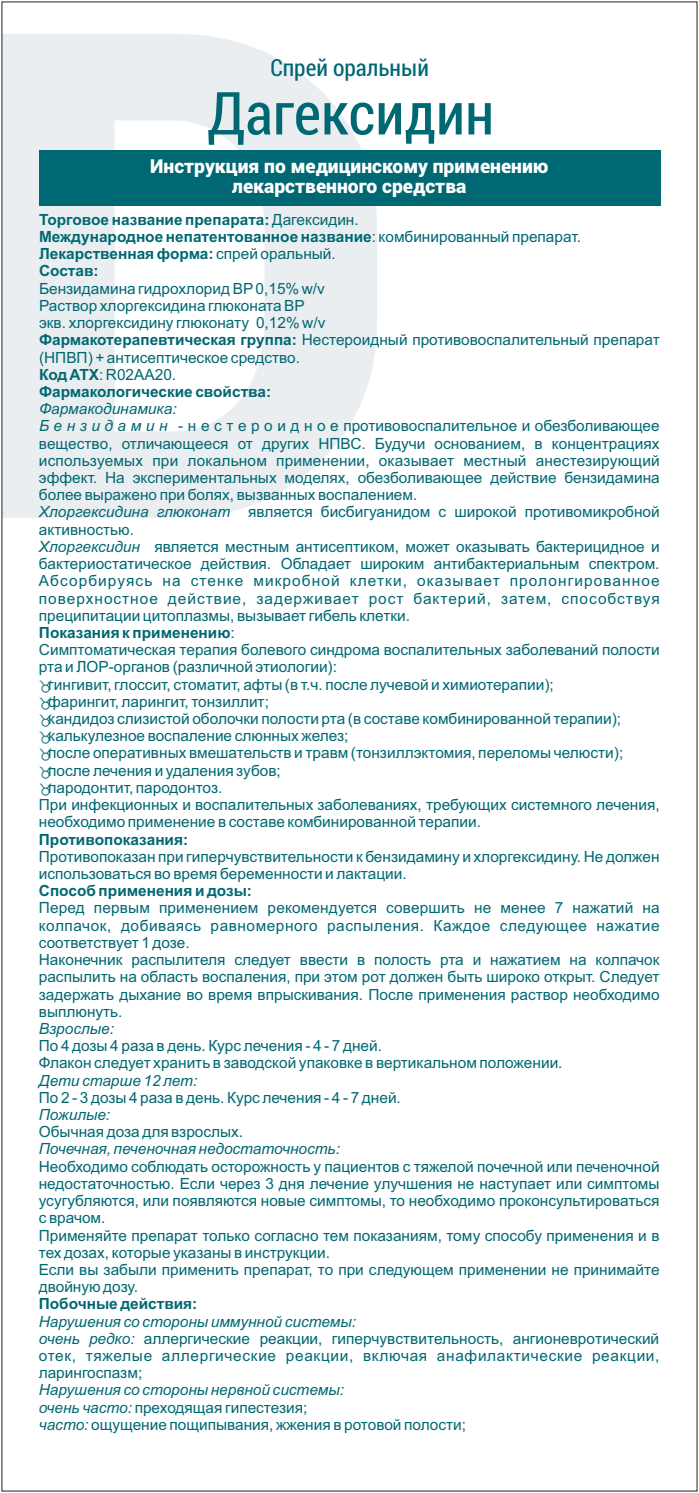
<style>
.page{position:relative;width:699px;height:1493px;background:#fff}
.page>*{position:absolute;margin:0;border:0;box-sizing:border-box;transform-origin:0 0}
.t1{font:59.32px "Roboto Condensed";color:#006873}
.t2{font:23.45px "Roboto Condensed";color:#006873}
.t3{font:900 19.25px/19.9px "Roboto";color:#fff;text-align:center}
.t4{font:15.4px/17.2px "Arial";color:#006873}
.t5{font:700 15.4px/17.2px "Arial";color:#006873}
.t6{font:italic 15.4px "Arial";color:#006873}
.t7{font:15.4px "Arial";letter-spacing:.065em;color:#006873}
.t8{font:15.4px "Arial";letter-spacing:.07em;color:#006873}
.s1{font-weight:400}
.s2{font-weight:700}
.s3{font-style:italic}
</style>
<div class="page">
<svg style="left:4px;top:34px;width:373px;height:483px;fill:#eaeef0"></svg>
<div style="left:39px;top:150px;width:621px;height:55px;background:#006873"></div>
<h2 class="t2" style="left:270px;top:51px;width:160px">Спрей оральный</h2>
<h1 class="t1" style="left:207px;top:72px;width:288px">Дагексидин</h1>
<p class="t3" style="left:150px;top:155px;width:399px">Инструкция по медицинскому применению лекарственного средства</p>
<p class="t5" style="left:39px;top:212px;width:543px">Торговое название препарата: <span class="s1">Дагексидин.<br></span>Международное непатентованное название<span class="s1">: комбинированный препарат.<br></span>Лекарственная форма: <span class="s1">спрей оральный.<br></span>Состав:</p>
<p class="t4" style="left:39px;top:281px;width:622px">Бензидамина гидрохлорид BP0,15% w/v<br>Раствор хлоргексидина глюконата BP<br>экв. хлоргексидину глюконату 0,12% w/v<br><span class="s2">Фармакотерапевтическая группа:</span> Нестероидный противовоспалительный препарат (НПВП) + антисептическое средство.<br><span class="s2">Код ATX</span>: R02AA20.<br><span class="s2">Фармакологические свойства:</span></p>
<p class="t6" style="left:39px;top:403px;width:139px">Фармакодинамика:</p>
<p class="t4" style="left:39px;top:419px;width:622px"><span class="s3">Б е н з и д а м и н</span> - н е с т е р о и д н о е противовоспалительное и обезболивающее</p>
<p class="t4" style="left:39px;top:436px;width:621px">вещество, отличающееся от других НПВС. Будучи основанием, в концентрациях</p>
<p class="t4" style="left:39px;top:453px;width:622px">используемых при локальном применении, оказывает местный анестезирующий</p>
<p class="t4" style="left:39px;top:470px;width:622px">эффект. На экспериментальных моделях, обезболивающее действие бензидамина</p>
<p class="t4" style="left:39px;top:487px;width:380px">более выражено при болях, вызванных воспалением.</p>
<p class="t4" style="left:39px;top:505px;width:622px"><span class="s3">Хлоргексидина глюконат</span> является бисбигуанидом с широкой противомикробной</p>
<p class="t4" style="left:39px;top:522px;width:96px">активностью.</p>
<p class="t4" style="left:39px;top:539px;width:622px"><span class="s3">Хлоргексидин</span> является местным антисептиком, может оказывать бактерицидное и</p>
<p class="t4" style="left:39px;top:556px;width:622px">бактериостатическое действия. Обладает широким антибактериальным спектром.</p>
<p class="t8" style="left:39px;top:575px;width:622px">Абсорбируясь на стенке микробной клетки, оказывает пролонгированное</p>
<p class="t7" style="left:39px;top:592px;width:622px">поверхностное действие, задерживает рост бактерий, затем, способствуя</p>
<p class="t4" style="left:39px;top:608px;width:372px">преципитации цитоплазмы, вызывает гибель клетки.</p>
<p class="t5" style="left:39px;top:625px;width:197px">Показания к применению<span class="s1">:</span></p>
<p class="t4" style="left:39px;top:642px;width:622px">Симптоматическая терапия болевого синдрома воспалительных заболеваний полости</p>
<p class="t4" style="left:39px;top:659px;width:299px">рта и ЛОР-органов (различной этиологии):</p>
<p class="t4" style="left:48px;top:677px;width:507px">гингивит, глоссит, стоматит, афты (в т.ч. после лучевой и химиотерапии);</p>
<p class="t4" style="left:48px;top:694px;width:222px">фарингит, ларингит, тонзиллит;</p>
<p class="t4" style="left:48px;top:711px;width:574px">кандидоз слизистой оболочки полости рта (в составе комбинированной терапии);</p>
<p class="t4" style="left:48px;top:728px;width:301px">калькулезное воспаление слюнных желез;</p>
<p class="t4" style="left:48px;top:745px;width:576px">после оперативных вмешательств и травм (тонзиллэктомия, переломы челюсти);</p>
<p class="t4" style="left:48px;top:763px;width:234px">после лечения и удаления зубов;</p>
<p class="t4" style="left:48px;top:780px;width:175px">пародонтит, пародонтоз.</p>
<p class="t4" style="left:39px;top:797px;width:622px">При инфекционных и воспалительных заболеваниях, требующих системного лечения,</p>
<p class="t4" style="left:39px;top:814px;width:443px">необходимо применение в составе комбинированной терапии.</p>
<p class="t5" style="left:39px;top:831px;width:151px">Противопоказания:</p>
<p class="t4" style="left:39px;top:849px;width:622px">Противопоказан при гиперчувствительности к бензидамину и хлоргексидину. Не должен использоваться во время беременности и лактации.</p>
<p class="t5" style="left:39px;top:883px;width:214px">Способ применения и дозы:</p>
<p class="t4" style="left:39px;top:900px;width:622px">Перед первым применением рекомендуется совершить не менее 7 нажатий на колпачок, добиваясь равномерного распыления. Каждое следующее нажатие соответствует 1 дозе.<br>Наконечник распылителя следует ввести в полость рта и нажатием на колпачок распылить на область воспаления, при этом рот должен быть широко открыт. Следует задержать дыхание во время впрыскивания. После применения раствор необходимо выплюнуть.</p>
<p class="t6" style="left:39px;top:1022px;width:77px">Взрослые:</p>
<p class="t4" style="left:39px;top:1038px;width:525px">По 4 дозы 4 раза в день. Курс лечения - 4 - 7 дней.<br>Флакон следует хранить в заводской упаковке в вертикальном положении.</p>
<p class="t6" style="left:39px;top:1074px;width:160px">Дети старше 12 лет:</p>
<p class="t4" style="left:39px;top:1090px;width:363px">По 2 - 3 дозы 4 раза в день. Курс лечения - 4 - 7 дней.</p>
<p class="t6" style="left:39px;top:1108px;width:73px">Пожилые:</p>
<p class="t4" style="left:39px;top:1124px;width:206px">Обычная доза для взрослых.</p>
<p class="t6" style="left:39px;top:1142px;width:302px">Почечная, печеночная недостаточность:</p>
<p class="t4" style="left:39px;top:1158px;width:622px">Необходимо соблюдать осторожность у пациентов с тяжелой почечной или печеночной недостаточностью. Если через 3 дня лечение улучшения не наступает или симптомы усугубляются, или появляются новые симптомы, то необходимо проконсультироваться с врачом.<br>Применяйте препарат только согласно тем показаниям, тому способу применения и в тех дозах, которые указаны в инструкции.<br>Если вы забыли применить препарат, то при следующем применении не принимайте двойную дозу.</p>
<p class="t5" style="left:39px;top:1296px;width:160px">Побочные действия:</p>
<p class="t4" style="left:39px;top:1313px;width:622px"><span class="s3">Нарушения со стороны иммунной системы:<br>очень редко:</span> аллергические реакции, гиперчувствительность, ангионевротический отек, тяжелые аллергические реакции, включая анафилактические реакции, ларингоспазм;</p>
<p class="t4" style="left:39px;top:1382px;width:429px"><span class="s3">Нарушения со стороны нервной системы:<br>очень часто:</span> преходящая гипестезия;<br><span class="s3">часто:</span> ощущение пощипывания, жжения в ротовой полости;</p>
</div>
